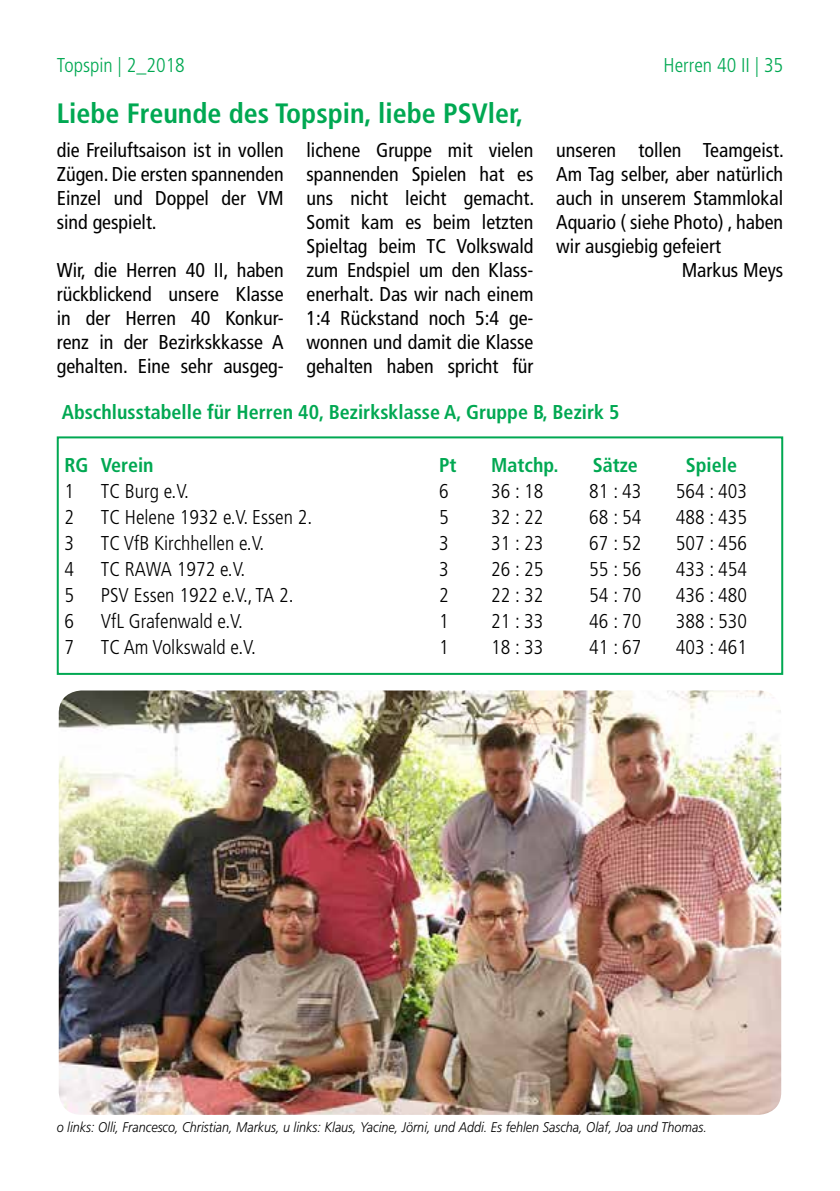
<style>
.page{position:relative;width:840px;height:1191px;background:#fff}
.page>*{position:absolute;margin:0;border:0;box-sizing:border-box;transform-origin:0 0}
.t1{font:700 condensed 28px "Frutiger";color:#00a852}
.t2{font:condensed 20px/24px "Frutiger";color:#000;text-align:justify}
.t3{font:300 condensed 20px "Frutiger";color:#000}
.t4{font:700 condensed 20px "Frutiger";color:#00a852}
.t5{font:300 condensed 20px "Frutiger";color:#00a852}
.t6{font:italic 300 14px "Frutiger";color:#000;scale:.9 1}
</style>
<div class="page">
<img style="left:59px;top:690px;width:721px;height:424px">
<div style="left:57px;top:436px;width:725px;height:239px;border:2px solid #00a852"></div>
<p class="t5" style="left:57px;top:53px;width:130px">Topspin | 2_2018</p>
<p class="t5" style="left:663px;top:53px;width:121px">Herren 40 II | 35</p>
<h1 class="t1" style="left:57px;top:97px;width:468px">Liebe Freunde des Topspin, liebe PSVler,</h1>
<p class="t2" style="left:57px;top:138px;width:228px">die Freiluftsaison ist in vollen Zügen. Die ersten spannenden Einzel und Doppel der VM sind gespielt.</p>
<p class="t2" style="left:57px;top:258px;width:228px">Wir, die Herren 40 II, haben rückblickend unsere Klasse in der Herren 40 Konkur&shy;renz in der Bezirkskkasse A gehalten. Eine sehr ausgeg-</p>
<p class="t2" style="left:306px;top:138px;width:229px">lichene Gruppe mit vielen spannenden Spielen hat es uns nicht leicht gemacht.<br>Somit kam es beim letzten Spieltag beim TC Volkswald zum Endspiel um den Klass&shy;enerhalt. Das wir nach einem 1:4 Rückstand noch 5:4 ge&shy;wonnen und damit die Klasse gehalten haben spricht für</p>
<p class="t2" style="left:556px;top:138px;width:229px">unseren tollen Teamgeist.</p>
<p class="t2" style="left:556px;top:162px;width:228px">Am Tag selber, aber natürlich</p>
<p class="t2" style="left:556px;top:186px;width:228px">auch in unserem Stammlokal</p>
<p class="t2" style="left:556px;top:210px;width:228px">Aquario ( siehe Photo) , haben</p>
<p class="t2" style="left:556px;top:234px;width:166px">wir ausgiebig gefeiert</p>
<p class="t2" style="left:681px;top:258px;width:103px">Markus Meys</p>
<p class="t4" style="left:62px;top:400px;width:559px">Abschlusstabelle für Herren 40, Bezirksklasse A, Gruppe B, Bezirk 5</p>
<p class="t4" style="left:64px;top:453px;width:91px">RG Verein</p>
<p class="t4" style="left:439px;top:453px;width:19px">Pt</p>
<p class="t4" style="left:491px;top:453px;width:69px">Matchp.</p>
<p class="t4" style="left:592px;top:453px;width:47px">Sätze</p>
<p class="t4" style="left:685px;top:453px;width:53px">Spiele</p>
<p class="t3" style="left:64px;top:480px;width:11px">1</p>
<p class="t3" style="left:101px;top:480px;width:90px">TC Burg e.V.</p>
<p class="t3" style="left:439px;top:480px;width:11px">6</p>
<p class="t3" style="left:491px;top:480px;width:54px">36 :18</p>
<p class="t3" style="left:589px;top:480px;width:54px">81 :43</p>
<p class="t3" style="left:675px;top:480px;width:73px">564 : 403</p>
<p class="t3" style="left:64px;top:506px;width:11px">2</p>
<p class="t3" style="left:101px;top:506px;width:213px">TC Helene 1932 e.V. Essen 2.</p>
<p class="t3" style="left:439px;top:506px;width:11px">5</p>
<p class="t3" style="left:491px;top:506px;width:54px">32 :22</p>
<p class="t3" style="left:589px;top:506px;width:54px">68 :54</p>
<p class="t3" style="left:675px;top:506px;width:73px">488 : 435</p>
<p class="t3" style="left:64px;top:532px;width:11px">3</p>
<p class="t3" style="left:101px;top:532px;width:165px">TC VfB Kirchhellen e.V.</p>
<p class="t3" style="left:439px;top:532px;width:11px">3</p>
<p class="t3" style="left:491px;top:532px;width:54px">31 :23</p>
<p class="t3" style="left:589px;top:532px;width:54px">67 :52</p>
<p class="t3" style="left:675px;top:532px;width:73px">507 : 456</p>
<p class="t3" style="left:64px;top:558px;width:11px">4</p>
<p class="t3" style="left:101px;top:558px;width:146px">TC RAWA 1972 e.V.</p>
<p class="t3" style="left:439px;top:558px;width:11px">3</p>
<p class="t3" style="left:491px;top:558px;width:54px">26 :25</p>
<p class="t3" style="left:589px;top:558px;width:54px">55 :56</p>
<p class="t3" style="left:675px;top:558px;width:73px">433 : 454</p>
<p class="t3" style="left:64px;top:584px;width:11px">5</p>
<p class="t3" style="left:101px;top:584px;width:194px">PSV Essen 1922 e.V., TA 2.</p>
<p class="t3" style="left:439px;top:584px;width:11px">2</p>
<p class="t3" style="left:491px;top:584px;width:54px">22 :32</p>
<p class="t3" style="left:589px;top:584px;width:54px">54 :70</p>
<p class="t3" style="left:675px;top:584px;width:73px">436 : 480</p>
<p class="t3" style="left:64px;top:610px;width:11px">6</p>
<p class="t3" style="left:101px;top:610px;width:143px">VfL Grafenwald e.V.</p>
<p class="t3" style="left:439px;top:610px;width:11px">1</p>
<p class="t3" style="left:491px;top:610px;width:54px">21 :33</p>
<p class="t3" style="left:589px;top:610px;width:54px">46 :70</p>
<p class="t3" style="left:675px;top:610px;width:73px">388 : 530</p>
<p class="t3" style="left:64px;top:636px;width:11px">7</p>
<p class="t3" style="left:101px;top:636px;width:156px">TC Am Volkswald e.V.</p>
<p class="t3" style="left:439px;top:636px;width:11px">1</p>
<p class="t3" style="left:491px;top:636px;width:54px">18 :33</p>
<p class="t3" style="left:589px;top:636px;width:54px">41 :67</p>
<p class="t3" style="left:675px;top:636px;width:73px">403 : 461</p>
<p class="t6" style="left:57px;top:1118px;width:723px">o links: Olli, Francesco, Christian, Markus, u links: Klaus, Yacine, Jörni, und Addi. Es fehlen Sascha, Olaf, Joa und Thomas.</p>
</div>
